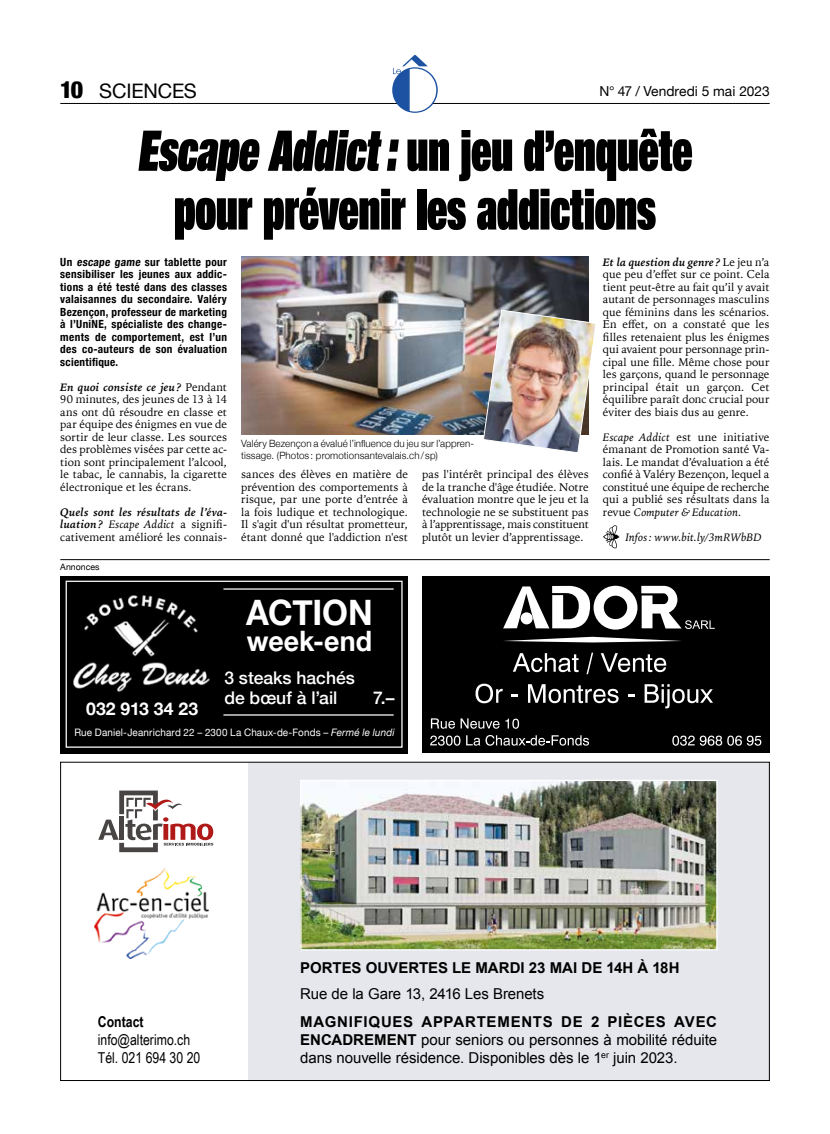
<style>
.page{position:relative;width:830px;height:1134px;background:#fff}
.page>*{position:absolute;margin:0;border:0;box-sizing:border-box;transform-origin:0 0}
.t1{font:56.25px/58.8px "Neue Helvetica 99 Cm Blk";letter-spacing:-.005em;color:#000;text-align:center}
.t2{font:700 35px "Helvetica Neue";letter-spacing:-.01em;color:#fff;scale:.95 1}
.t3{font:700 28.12px "Helvetica Neue";letter-spacing:.005em;color:#fff;scale:.95 1}
.t4{font:20px "Helvetica Neue";letter-spacing:-.01em;color:#000}
.t5{font:500 17.5px/20px "Helvetica Neue";color:#fff}
.t6{font:700 17.5px "Helvetica Neue";letter-spacing:.01em;color:#fff}
.t7{font:15px/18px "Arial";letter-spacing:-.005em;color:#000;text-align:justify}
.t8{font:700 15px "Arial";color:#000}
.t9{font:15px/18px "Arial Narrow";color:#000}
.t10{font:700 15px "Arial Narrow";color:#000}
.t11{font:13.75px "Helvetica Neue";color:#000}
.t12{font:11.25px/12.5px "Iowan Old Style";color:#000;text-align:justify}
.t13{font:700 condensed 11.25px/12.5px "Helvetica Neue";letter-spacing:.03em;color:#000;text-align:justify}
.t14{font:italic 11.25px "Iowan Old Style";letter-spacing:.005em;color:#000}
.t15{font:10.25px "Helvetica Neue";letter-spacing:.015em;color:#fff;scale:.96 1}
.t16{font:300 10px/12.5px "Helvetica Neue";letter-spacing:.015em;color:#000}
.t17{font:8.75px "Helvetica Neue";color:#000}
.s1{font-weight:900;font-stretch:condensed;font-size:23.75px}
.s2{font-weight:700;font-style:italic}
.s3{font-style:italic}
.s4{font-weight:700}
</style>
<div class="page">
<hr style="left:60px;top:103px;width:709px;height:1px;background:#000">
<svg style="left:392px;top:55px;width:45px;height:58px"></svg>
<svg style="left:603px;top:525px;width:16px;height:23px"></svg>
<img style="left:241px;top:257px;width:347px;height:177px">
<img style="left:482px;top:310px;width:114px;height:142px">
<div style="left:422px;top:576px;width:346px;height:177px;background:#000"></div>
<svg style="left:504px;top:637px;width:177px;height:5px"></svg>
<svg style="left:503px;top:586px;width:211px;height:44px"></svg>
<svg style="left:512px;top:653px;width:66px;height:19px"></svg>
<svg style="left:586px;top:653px;width:7px;height:21px"></svg>
<svg style="left:600px;top:653px;width:66px;height:19px"></svg>
<svg style="left:475px;top:684px;width:27px;height:19px"></svg>
<svg style="left:511px;top:695px;width:6px;height:2px"></svg>
<svg style="left:528px;top:684px;width:90px;height:19px"></svg>
<svg style="left:644px;top:684px;width:68px;height:24px"></svg>
<svg style="left:430px;top:718px;width:69px;height:11px"></svg>
<svg style="left:505px;top:719px;width:14px;height:10px"></svg>
<svg style="left:430px;top:735px;width:30px;height:11px"></svg>
<svg style="left:466px;top:735px;width:122px;height:11px"></svg>
<svg style="left:672px;top:736px;width:49px;height:10px"></svg>
<svg style="left:727px;top:736px;width:34px;height:10px"></svg>
<div style="left:60px;top:576px;width:347px;height:177px;background:#000"></div>
<div style="left:66px;top:581px;width:336px;height:167px;border:1px solid #fff"></div>
<img style="left:67px;top:592px;width:143px;height:101px">
<hr style="left:223px;top:714px;width:170px;height:2px;background:#fff">
<hr style="left:223px;top:588px;width:170px;height:2px;background:#fff">
<div style="left:248px;top:762px;width:521px;height:318px;background:#e5e7ed"></div>
<img style="left:302px;top:782px;width:413px;height:166px">
<div style="left:300px;top:780px;width:417px;height:170px;border:1px solid #fff"></div>
<svg style="left:98px;top:790px;width:115px;height:62px"></svg>
<img style="left:95px;top:868px;width:114px;height:90px">
<hr style="left:60px;top:559px;width:709px;height:1px;background:#000">
<h3 class="t4" style="left:60px;top:77px;width:138px"><span class="s1">10</span> SCIENCES</h3>
<p class="t11" style="left:599px;top:82px;width:172px">N° 47 / Vendredi 5 mai 2023</p>
<h1 class="t1" style="left:137px;top:120px;width:556px">Escape Addict:un jeu d’enquête pour prévenir les addictions</h1>
<p class="t13" style="left:60px;top:255px;width:168px">Un escape game sur tablette pour sensibiliser les jeunes aux addic&shy;tions a été testé dans des classes valaisannes du secondaire. Valéry Bezençon, professeur de marketing à l’UniNE, spécialiste des change&shy;ments de comportement, est l’un des co-auteurs de son évaluation scientifique.</p>
<p class="t12" style="left:60px;top:380px;width:168px"><span class="s2">En quoi consiste ce jeu?</span> Pendant 90 minutes, des jeunes de 13 à 14 ans ont dû résoudre en classe et par équipe des énigmes en vue de sortir de leur classe. Les sources des problèmes visées par cette ac&shy;tion sont principalement l’alcool, le tabac, le cannabis, la cigarette électronique et les écrans.</p>
<p class="t12" style="left:60px;top:505px;width:168px"><span class="s2">Quels sont les résultats de l’éva&shy;luation ?</span> <span class="s3">Escape Addict</span> a signifi&shy;cativement amélioré les connais-</p>
<p class="t17" style="left:60px;top:561px;width:41px">Annonces</p>
<p class="t16" style="left:241px;top:436px;width:234px">Valéry Bezençon a évalué l’influence du jeu sur l’appren&shy;tissage. (Photos: promotionsantevalais.ch/sp)</p>
<p class="t12" style="left:241px;top:467px;width:168px">sances des élèves en matière de prévention des comportements à risque, par une porte d’entrée à la fois ludique et technologique.<br>Il s'agit d'un résultat prometteur, étant donné que l'addiction n'est</p>
<p class="t12" style="left:422px;top:467px;width:168px">pas l'intérêt principal des élèves de la tranche d'âge étudiée. Notre évaluation montre que le jeu et la technologie ne se substituent pas à l’apprentissage, mais constituent plutôt un levier d’apprentissage.</p>
<h3 class="t6" style="left:86px;top:695px;width:114px">032 913 34 23</h3>
<h2 class="t2" style="left:246px;top:585px;width:134px">ACTION</h2>
<h3 class="t3" style="left:247px;top:619px;width:133px">week-end</h3>
<h3 class="t5" style="left:224px;top:666px;width:132px">3 steaks hachés de bœuf à l’ail</h3>
<h3 class="t5" style="left:373px;top:686px;width:23px">7.–</h3>
<p class="t15" style="left:74px;top:724px;width:335px">Rue Daniel-Jeanrichard 22 – 2300 La Chaux-de-Fonds – <span class="s3">Fermé le lundi</span></p>
<p class="t12" style="left:602px;top:255px;width:168px"><span class="s2">Et la question du genre ?</span> Le jeu n’a que peu d’effet sur ce point. Cela tient peut-être au fait qu’il y avait autant de personnages masculins que féminins dans les scénarios.<br>En effet, on a constaté que les filles retenaient plus les énigmes qui avaient pour personnage prin&shy;cipal une fille. Même chose pour les garçons, quand le personnage principal était un garçon. Cet équilibre paraît donc crucial pour éviter des biais dus au genre.</p>
<p class="t12" style="left:602px;top:430px;width:168px"><span class="s3">Escape Addict</span> est une initiative émanant de Promotion santé Va&shy;lais. Le mandat d’évaluation a été confié à Valéry Bezençon, lequel a constitué une équipe de recherche qui a publié ses résultats dans la revue <span class="s3">Computer &amp; Education.</span></p>
<p class="t14" style="left:625px;top:527px;width:137px">Infos: www.bit.ly/3mRWbBD</p>
<h3 class="t10" style="left:98px;top:1010px;width:47px">Contact</h3>
<h3 class="t9" style="left:98px;top:1030px;width:104px">info@alterimo.ch<br>Tél. 021 694 30 20</h3>
<h3 class="t8" style="left:300px;top:958px;width:380px">PORTES OUVERTES LE MARDI 23 MAI DE 14H À 18H</h3>
<h3 class="t7" style="left:300px;top:984px;width:245px">Rue de la Gare 13, 2416 Les Brenets</h3>
<h3 class="t7" style="left:300px;top:1013px;width:418px"><span class="s4">MAGNIFIQUES APPARTEMENTS DE 2 PIÈCES AVEC ENCADREMENT</span> pour seniors ou personnes à mobilité réduite dans nouvelle résidence. Disponibles dès le 1<sup>er</sup> juin 2023.</h3>
</div>
